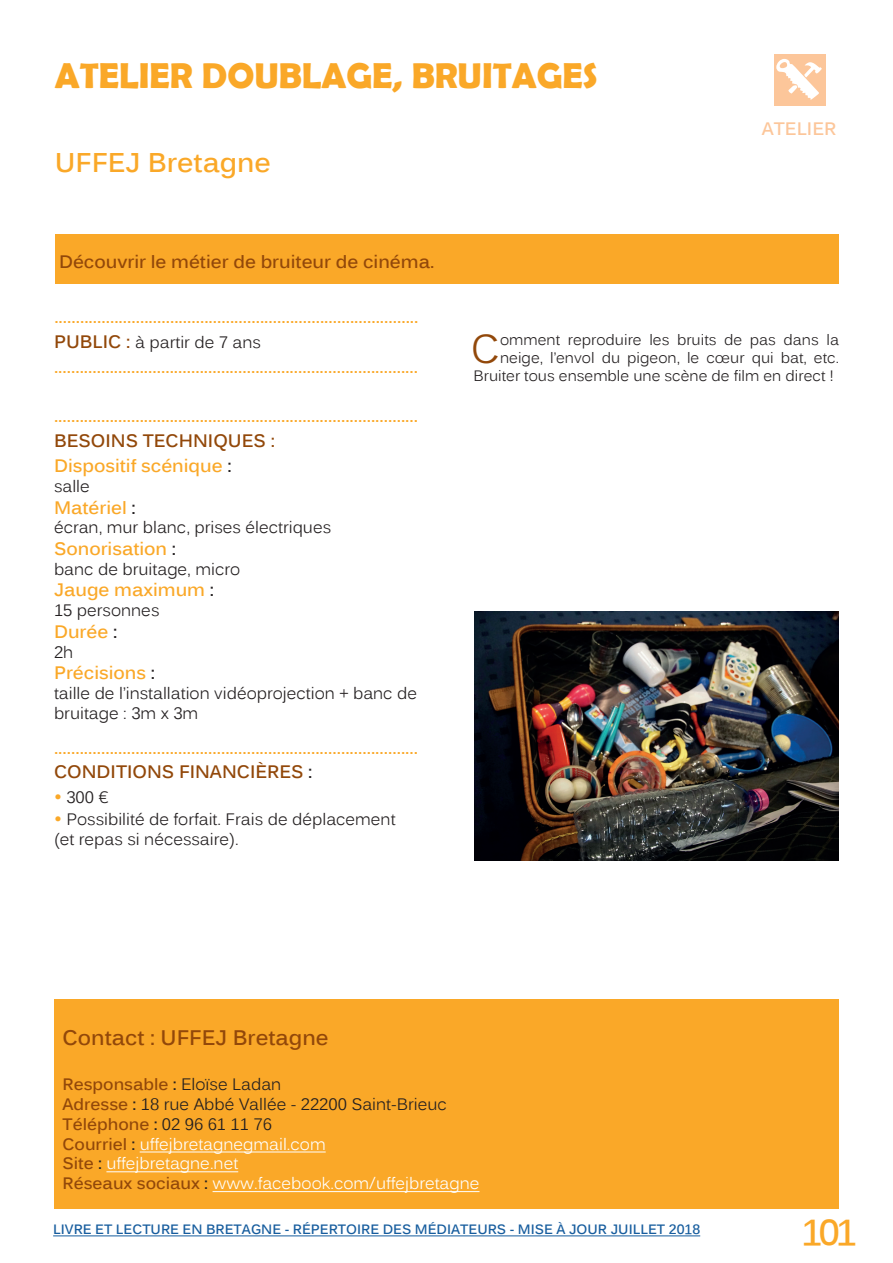
<style>
.page{position:relative;width:893px;height:1263px;background:#fff}
.page>*{position:absolute;margin:0;border:0;box-sizing:border-box;transform-origin:0 0}
.t1{font:40.35px "Kalinga";color:#92480a}
.t2{font:700 36px "Berlin Sans FB Demi";color:#faa828}
.t3{font:700 36px "Kalinga";color:#faa828}
.t4{font:700 27px "Kalinga";color:#faa828}
.t5{font:700 21px "Kalinga";color:#92480a}
.t6{font:700 18px "Kalinga";color:#faa828}
.t7{font:700 18px "Kalinga";color:#92480a}
.t8{font:700 18px "Kalinga";color:#fcc69a}
.t9{font:16.5px/19.8px "Kalinga";color:#231f20}
.t10{font:16.5px/19.8px "Kalinga";color:#fff}
.t11{font:15px "Kalinga";color:#231f20}
.t12{font:700 13.5px "Kalinga";color:#175d9e}
.s1{font-weight:700;font-size:18px;color:#92480a}
.s2{color:#231f20}
.s3{font-weight:700;font-size:18px;color:#faa828}
.s4{font-weight:700;color:#92480a}
.s5{font-weight:700;color:#231f20}
</style>
<div class="page">
<hr style="left:53px;top:1235px;width:647px;height:1px;background:#175d9e">
<div style="left:55px;top:235px;width:783px;height:49px;background:#faa828"></div>
<div style="left:54px;top:999px;width:785px;height:210px;background:#faa828"></div>
<hr style="left:140px;top:1152px;width:186px;height:1px;background:#fff">
<hr style="left:106px;top:1171px;width:132px;height:1px;background:#fff">
<hr style="left:213px;top:1191px;width:266px;height:1px;background:#fff">
<div style="left:774px;top:54px;width:51px;height:51px;background:#fcc69a"></div>
<svg style="left:776px;top:59px;width:46px;height:41px"></svg>
<img style="left:474px;top:611px;width:365px;height:249px">
<h2 class="t2" style="left:55px;top:55px;width:544px">ATELIER DOUBLAGE, BRUITAGES</h2>
<h3 class="t4" style="left:55px;top:145px;width:218px">UFFEJ Bretagne</h3>
<p class="t7" style="left:59px;top:250px;width:377px">Découvrir le métier de bruiteur de cinéma.</p>
<p class="t6" style="left:54px;top:305px;width:366px">.....................................................................................</p>
<p class="t8" style="left:762px;top:117px;width:76px">ATELIER</p>
<p class="t9" style="left:54px;top:334px;width:208px"><span class="s1">PUBLIC :</span> à partir de 7 ans</p>
<p class="t6" style="left:54px;top:354px;width:366px">.....................................................................................</p>
<p class="t6" style="left:54px;top:404px;width:366px">.....................................................................................</p>
<p class="t7" style="left:54px;top:429px;width:222px">BESOINS TECHNIQUES :</p>
<p class="t6" style="left:54px;top:454px;width:179px">Dispositif scénique <span class="s2">:</span></p>
<p class="t9" style="left:54px;top:478px;width:37px">salle</p>
<p class="t6" style="left:54px;top:495px;width:83px">Matériel <span class="s2">:</span></p>
<p class="t9" style="left:54px;top:519px;width:279px">écran, mur blanc, prises électriques</p>
<p class="t6" style="left:54px;top:537px;width:124px">Sonorisation <span class="s2">:</span></p>
<p class="t9" style="left:54px;top:561px;width:188px">banc de bruitage, micro</p>
<p class="t6" style="left:54px;top:578px;width:162px">Jauge maximum <span class="s2">:</span></p>
<p class="t9" style="left:54px;top:602px;width:107px">15 personnes</p>
<p class="t6" style="left:54px;top:620px;width:65px">Durée <span class="s2">:</span></p>
<p class="t9" style="left:54px;top:643px;width:21px">2h</p>
<p class="t6" style="left:54px;top:661px;width:103px">Précisions <span class="s2">:</span></p>
<p class="t9" style="left:54px;top:685px;width:365px">taille de l’installation vidéoprojection + banc de bruitage : 3m x 3m</p>
<p class="t6" style="left:54px;top:735px;width:366px">.....................................................................................</p>
<p class="t7" style="left:54px;top:760px;width:260px">CONDITIONS FINANCIÈRES <span class="s2">:</span></p>
<p class="t9" style="left:54px;top:789px;width:56px"><span class="s3">•</span> 300 €</p>
<p class="t9" style="left:54px;top:811px;width:343px"><span class="s3">•</span> Possibilité de forfait. Frais de déplacement (et repas si nécessaire).</p>
<h1 class="t1" style="left:471px;top:323px;width:31px">C</h1>
<p class="t11" style="left:500px;top:330px;width:340px">omment reproduire les bruits de pas dans la</p>
<p class="t11" style="left:500px;top:348px;width:340px">neige, l’envol du pigeon, le cœur qui bat, etc.</p>
<p class="t11" style="left:473px;top:366px;width:362px">Bruiter tous ensemble une scène de film en direct !</p>
<p class="t5" style="left:63px;top:1024px;width:268px">Contact : UFFEJ Bretagne</p>
<p class="t10" style="left:63px;top:1076px;width:419px"><span class="s4">Responsable</span> <span class="s5">:</span> <span class="s2">Eloïse Ladan<br></span><span class="s4">Adresse</span> <span class="s5">:</span> <span class="s2">18 rue Abbé Vallée - 22200 Saint-Brieuc </span><span class="s4">Téléphone</span> <span class="s5">:</span> <span class="s2">02 96 61 11 76<br></span><span class="s4">Courriel</span> <span class="s5">:</span> uffejbretagnegmail.com<br><span class="s4">Site</span> <span class="s5">:</span> uffejbretagne.net<br><span class="s4">Réseaux sociaux</span> <span class="s5">:</span> www.facebook.com/uffejbretagne</p>
<p class="t12" style="left:53px;top:1220px;width:649px">LIVRE ET LECTURE EN BRETAGNE - RÉPERTOIRE DES MÉDIATEURS - MISE À JOUR JUILLET 2018</p>
<h2 class="t3" style="left:801px;top:1208px;width:57px">101</h2>
</div>
